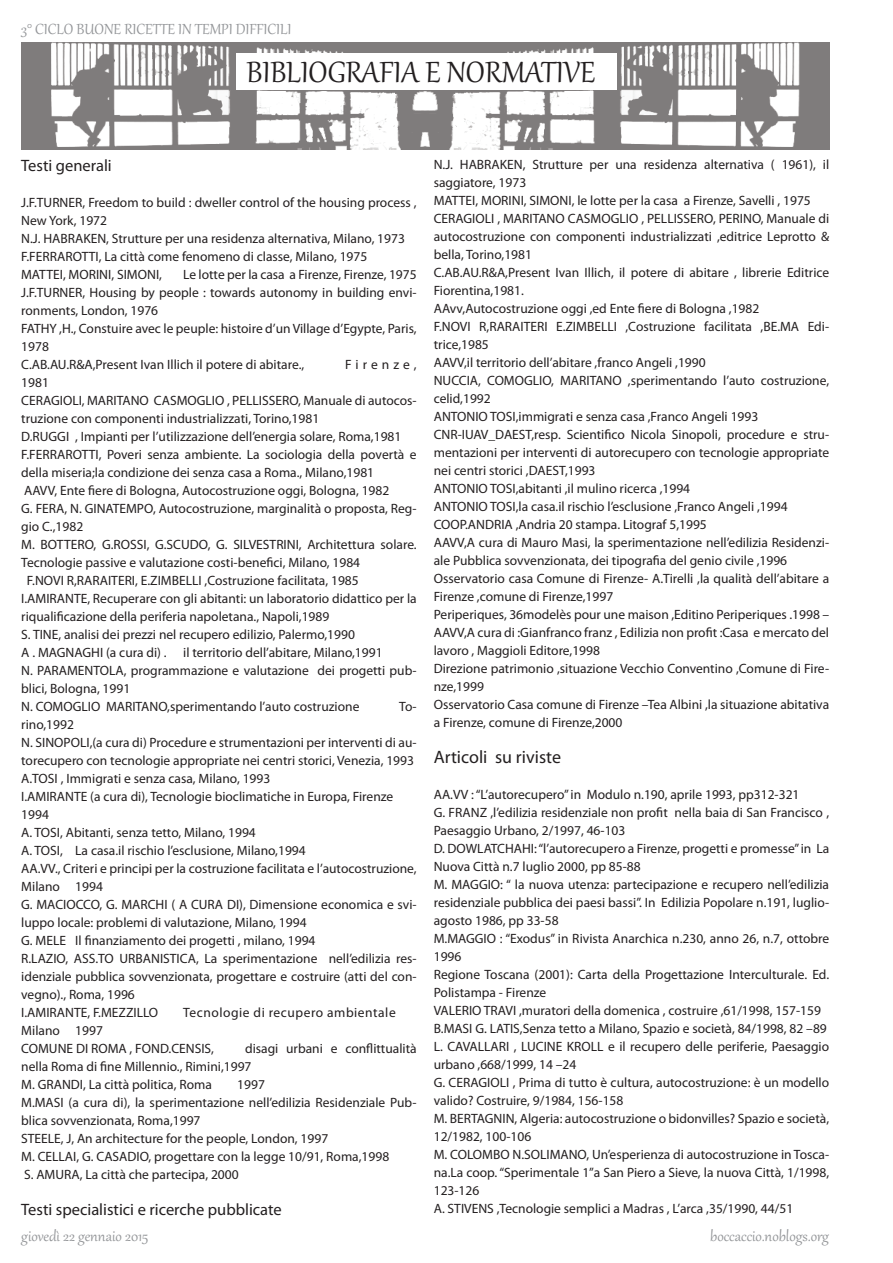
<style>
.page{position:relative;width:893px;height:1263px;background:#fff}
.page>*{position:absolute;margin:0;border:0;box-sizing:border-box;transform-origin:0 0}
.t1{font:36px "Gabriola";color:#231f20}
.t2{font:18px "Gabriola";color:#939598}
.t3{font:18px "Myriad Pro";color:#231f20}
.t4{font:16.5px "Myriad Pro";color:#231f20}
.t5{font:13.5px/18px "Myriad Pro";color:#231f20}
.t6{font:13.5px "Myriad Pro";letter-spacing:.04em;color:#231f20}
.t7{font:13.5px "Myriad Pro";letter-spacing:.295em;color:#231f20}
</style>
<div class="page">
<img style="left:21px;top:43px;width:808px;height:106px">
<div style="left:236px;top:53px;width:381px;height:36px;background:#fff"></div>
<h2 class="t2" style="left:21px;top:17px;width:272px">3° CICLO BUONE RICETTE IN TEMPI DIFFICILI</h2>
<h1 class="t1" style="left:247px;top:49px;width:350px">BIBLIOGRAFIA E NORMATIVE</h1>
<p class="t4" style="left:21px;top:156px;width:92px">Testi generali</p>
<p class="t5" style="left:21px;top:193px;width:397px">J.F.TURNER, Freedom to build : dweller control of the housing process , New York, 1972<br>N.J. HABRAKEN, Strutture per una residenza alternativa, Milano, 1973<br>F.FERRAROTTI, La città come fenomeno di classe, Milano, 1975<br>MATTEI, MORINI, SIMONI,</p>
<p class="t5" style="left:21px;top:265px;width:397px;text-indent:162px">Le lotte per la casa a Firenze, Firenze, 1975<br>J.F.TURNER, Housing by people : towards autonomy in building envi&shy;ronments, London, 1976<br>FATHY ,H., Constuire avec le peuple: histoire d’un Village d’Egypte, Paris, 1978<br>C.AB.AU.R&amp;A,Present Ivan Illich il potere di abitare.,</p>
<p class="t7" style="left:345px;top:356px;width:73px">Firenze,</p>
<p class="t5" style="left:21px;top:373px;width:29px">1981</p>
<p class="t5" style="left:21px;top:391px;width:397px">CERAGIOLI, MARITANO CASMOGLIO , PELLISSERO, Manuale di autocos-</p>
<p class="t5" style="left:21px;top:409px;width:300px">truzione con componenti industrializzati, Torino,1981</p>
<p class="t5" style="left:21px;top:427px;width:382px">D.RUGGI , Impianti per l’utilizzazione dell’energia solare, Roma,1981</p>
<p class="t5" style="left:21px;top:445px;width:397px">F.FERRAROTTI, Poveri senza ambiente. La sociologia della povertà e</p>
<p class="t5" style="left:21px;top:463px;width:354px">della miseria;la condizione dei senza casa a Roma., Milano,1981</p>
<p class="t5" style="left:24px;top:481px;width:367px">AAVV, Ente fiere di Bologna, Autocostruzione oggi, Bologna, 1982</p>
<p class="t5" style="left:21px;top:499px;width:397px">G. FERA, N. GINATEMPO, Autocostruzione, marginalità o proposta, Reg-</p>
<p class="t5" style="left:21px;top:517px;width:64px">gio C.,1982</p>
<p class="t5" style="left:21px;top:535px;width:397px">M. BOTTERO, G.ROSSI, G.SCUDO, G. SILVESTRINI, Architettura solare.</p>
<p class="t5" style="left:21px;top:553px;width:340px">Tecnologie passive e valutazione costi-benefici, Milano, 1984</p>
<p class="t5" style="left:27px;top:571px;width:333px">F.NOVI R,RARAITERI, E.ZIMBELLI ,Costruzione facilitata, 1985</p>
<p class="t5" style="left:21px;top:589px;width:397px">I.AMIRANTE, Recuperare con gli abitanti: un laboratorio didattico per la</p>
<p class="t5" style="left:21px;top:607px;width:310px">riqualificazione della periferia napoletana., Napoli,1989</p>
<p class="t5" style="left:21px;top:625px;width:335px">S. TINE, analisi dei prezzi nel recupero edilizio, Palermo,1990</p>
<p class="t5" style="left:21px;top:643px;width:363px">A . MAGNAGHI (a cura di) . il territorio dell’abitare, Milano,1991</p>
<p class="t5" style="left:21px;top:661px;width:397px">N. PARAMENTOLA, programmazione e valutazione dei progetti pub-</p>
<p class="t5" style="left:21px;top:679px;width:111px">blici, Bologna, 1991</p>
<p class="t5" style="left:21px;top:697px;width:340px">N. COMOGLIO MARITANO,sperimentando l’auto costruzione</p>
<p class="t5" style="left:399px;top:697px;width:19px">To-</p>
<p class="t5" style="left:21px;top:715px;width:397px">rino,1992<br>N. SINOPOLI,(a cura di) Procedure e strumentazioni per interventi di au&shy;torecupero con tecnologie appropriate nei centri storici, Venezia, 1993<br>A.TOSI , Immigrati e senza casa, Milano, 1993<br>I.AMIRANTE (a cura di), Tecnologie bioclimatiche in Europa, Firenze 1994<br>A. TOSI, Abitanti, senza tetto, Milano, 1994<br>A. TOSI, La casa.il rischio l’esclusione, Milano,1994<br>AA.VV., Criteri e principi per la costruzione facilitata e l’autocostruzione, Milano 1994<br>G. MACIOCCO, G. MARCHI ( A CURA DI), Dimensione economica e svi&shy;luppo locale: problemi di valutazione, Milano, 1994<br>G. MELE Il finanziamento dei progetti , milano, 1994<br>R.LAZIO, ASS.TO URBANISTICA, La sperimentazione nell’edilizia res&shy;idenziale pubblica sovvenzionata, progettare e costruire (atti del con&shy;vegno)., Roma, 1996<br>I.AMIRANTE, F.MEZZILLO</p>
<p class="t6" style="left:183px;top:1004px;width:214px">Tecnologie di recupero ambientale</p>
<p class="t5" style="left:21px;top:1021px;width:194px">Milano 1997<br>COMUNE DI ROMA , FOND.CENSIS,</p>
<p class="t5" style="left:21px;top:1039px;width:397px;text-indent:224px">disagi urbani e conflittualità nella Roma di fine Millennio., Rimini,1997<br>M. GRANDI, La città politica, Roma</p>
<p class="t5" style="left:21px;top:1075px;width:397px;text-indent:216px">1997<br>M.MASI (a cura di), la sperimentazione nell’edilizia Residenziale Pub&shy;blica sovvenzionata, Roma,1997<br>STEELE, J, An architecture for the people, London, 1997<br>M. CELLAI, G. CASADIO, progettare con la legge 10/91, Roma,1998<br>S. AMURA, La città che partecipa, 2000</p>
<p class="t4" style="left:21px;top:1200px;width:262px">Testi specialistici e ricerche pubblicate</p>
<p class="t5" style="left:434px;top:155px;width:397px">N.J. HABRAKEN, Strutture per una residenza alternativa ( 1961), il saggiatore, 1973<br>MATTEI, MORINI, SIMONI, le lotte per la casa a Firenze, Savelli , 1975<br>CERAGIOLI , MARITANO CASMOGLIO , PELLISSERO, PERINO, Manuale di autocostruzione con componenti industrializzati ,editrice Leprotto &amp; bella, Torino,1981<br>C.AB.AU.R&amp;A,Present Ivan Illich, il potere di abitare , librerie Editrice Fiorentina,1981.<br>AAvv,Autocostruzione oggi ,ed Ente fiere di Bologna ,1982<br>F.NOVI R,RARAITERI E.ZIMBELLI ,Costruzione facilitata ,BE.MA Edi&shy;trice,1985<br>AAVV,il territorio dell’abitare ,franco Angeli ,1990<br>NUCCIA, COMOGLIO, MARITANO ,sperimentando l’auto costruzione, celid,1992<br>ANTONIO TOSI,immigrati e senza casa ,Franco Angeli 1993<br>CNR-IUAV_DAEST,resp. Scientifico Nicola Sinopoli, procedure e stru&shy;mentazioni per interventi di autorecupero con tecnologie appropriate nei centri storici ,DAEST,1993<br>ANTONIO TOSI,abitanti ,il mulino ricerca ,1994<br>ANTONIO TOSI,la casa.il rischio l’esclusione ,Franco Angeli ,1994<br>COOP.ANDRIA ,Andria 20 stampa. Litograf 5,1995<br>AAVV,A cura di Mauro Masi, la sperimentazione nell’edilizia Residenzi&shy;ale Pubblica sovvenzionata, dei tipografia del genio civile ,1996<br>Osservatorio casa Comune di Firenze- A.Tirelli ,la qualità dell’abitare a Firenze ,comune di Firenze,1997<br>Periperiques, 36modelès pour une maison ,Editino Periperiques .1998 – AAVV,A cura di :Gianfranco franz , Edilizia non profit :Casa e mercato del lavoro , Maggioli Editore,1998<br>Direzione patrimonio ,situazione Vecchio Conventino ,Comune di Fire&shy;nze,1999<br>Osservatorio Casa comune di Firenze –Tea Albini ,la situazione abitativa a Firenze, comune di Firenze,2000</p>
<h2 class="t3" style="left:434px;top:746px;width:129px">Articoli su riviste</h2>
<p class="t5" style="left:434px;top:785px;width:397px">AA.VV : “L’autorecupero” in Modulo n.190, aprile 1993, pp312-321<br>G. FRANZ ,l’edilizia residenziale non profit nella baia di San Francisco , Paesaggio Urbano, 2/1997, 46-103<br>D. DOWLATCHAHI: “l’autorecupero a Firenze, progetti e promesse” in La Nuova Città n.7 luglio 2000, pp 85-88<br>M. MAGGIO: “ la nuova utenza: partecipazione e recupero nell’edilizia residenziale pubblica dei paesi bassi”. In Edilizia Popolare n.191, luglio&shy;agosto 1986, pp 33-58<br>M.MAGGIO : “Exodus” in Rivista Anarchica n.230, anno 26, n.7, ottobre 1996<br>Regione Toscana (2001): Carta della Progettazione Interculturale. Ed.<br>Polistampa - Firenze<br>VALERIO TRAVI ,muratori della domenica , costruire ,61/1998, 157-159<br>B.MASI G. LATIS,Senza tetto a Milano, Spazio e società, 84/1998, 82 –89<br>L. CAVALLARI , LUCINE KROLL e il recupero delle periferie, Paesaggio urbano ,668/1999, 14 –24<br>G. CERAGIOLI , Prima di tutto è cultura, autocostruzione: è un modello valido? Costruire, 9/1984, 156-158<br>M. BERTAGNIN, Algeria: autocostruzione o bidonvilles? Spazio e società, 12/1982, 100-106<br>M. COLOMBO N.SOLIMANO, Un’esperienza di autocostruzione in Tosca&shy;na.La coop. “Sperimentale 1”a San Piero a Sieve, la nuova Città, 1/1998, 123-126<br>A. STIVENS ,Tecnologie semplici a Madras , L’arca ,35/1990, 44/51</p>
<h2 class="t2" style="left:21px;top:1224px;width:129px">giovedì 22 gennaio 2015</h2>
<h2 class="t2" style="left:710px;top:1224px;width:120px">boccaccio.noblogs.org</h2>
</div>
